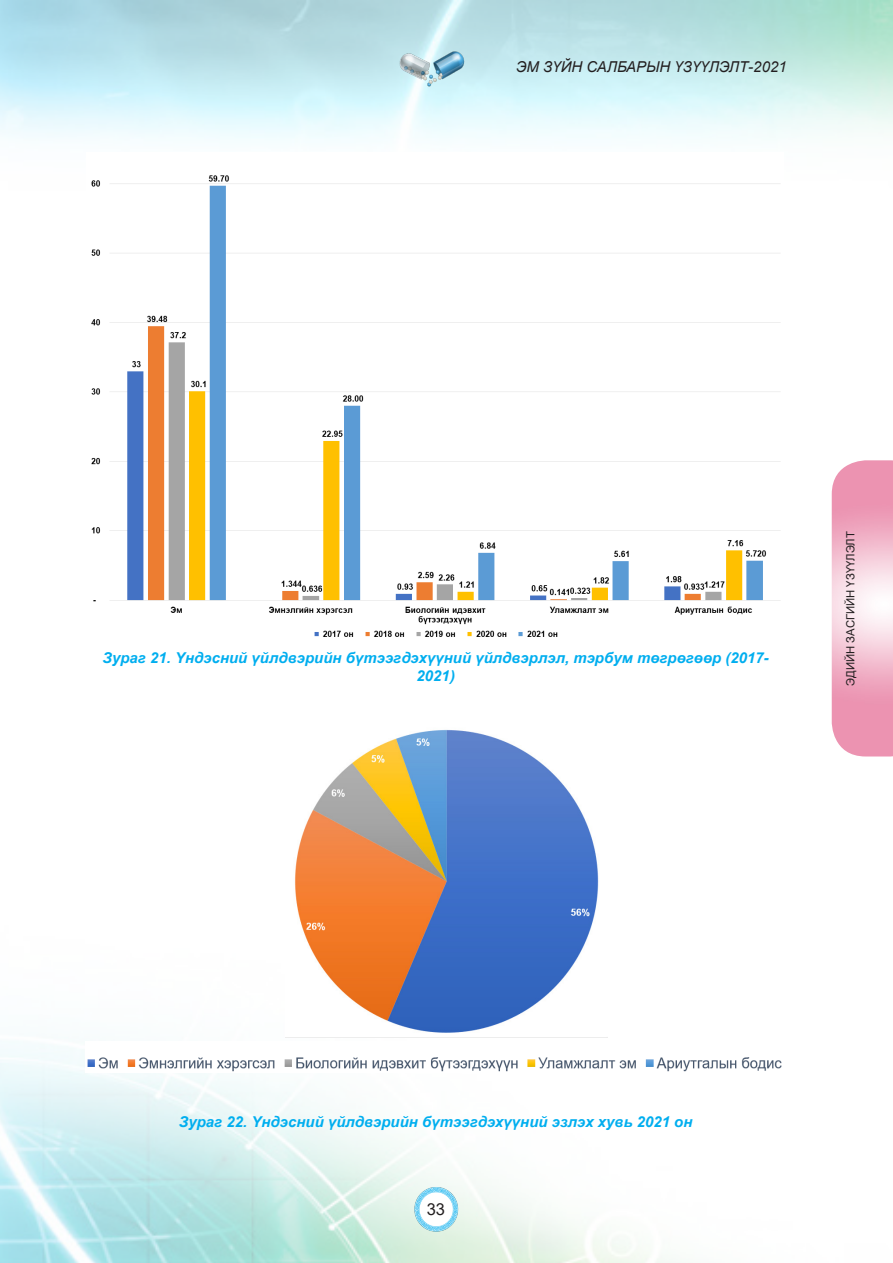
<style>
.page{position:relative;width:893px;height:1263px;background:#fff}
.page>*{position:absolute;margin:0;border:0;box-sizing:border-box;transform-origin:0 0}
.t1{font:16.5px "Arial";color:#231f20}
.t2{font:italic 700 15px/18px "Arial";color:#00aeef;text-align:center}
.t3{font:italic 15px "Arial";color:#231f20}
.t4{font:11.25px "Arial";color:#231f20}
</style>
<div class="page">
<img style="left:0;top:0;width:893px;height:1263px">
<img style="left:412px;top:1183px;width:48px;height:50px">
<img style="left:397px;top:49px;width:71px;height:37px">
<img style="left:832px;top:460px;width:61px;height:296px">
<img style="left:87px;top:153px;width:696px;height:489px">
<img style="left:285px;top:719px;width:323px;height:318px">
<img style="left:85px;top:1041px;width:702px;height:32px">
<p class="t3" style="left:516px;top:57px;width:272px">ЭМ ЗҮЙН САЛБАРЫН ҮЗҮҮЛЭЛТ-2021</p>
<p class="t2" style="left:103px;top:649px;width:668px">Зураг 21. Үндэсний үйлдвэрийн бүтээгдэхүүний үйлдвэрлэл, тэрбум төгрөгөөр (2017-<br>2021)</p>
<p class="t4" style="left:843px;top:685px;width:156px;rotate:-90deg">ЭДИЙН ЗАСГИЙН ҮЗҮҮЛЭЛТ</p>
<p class="t2" style="left:179px;top:1112px;width:515px">Зураг 22. Үндэсний үйлдвэрийн бүтээгдэхүүний эзлэх хувь 2021 он</p>
<p class="t1" style="left:427px;top:1197px;width:20px">33</p>
</div>
